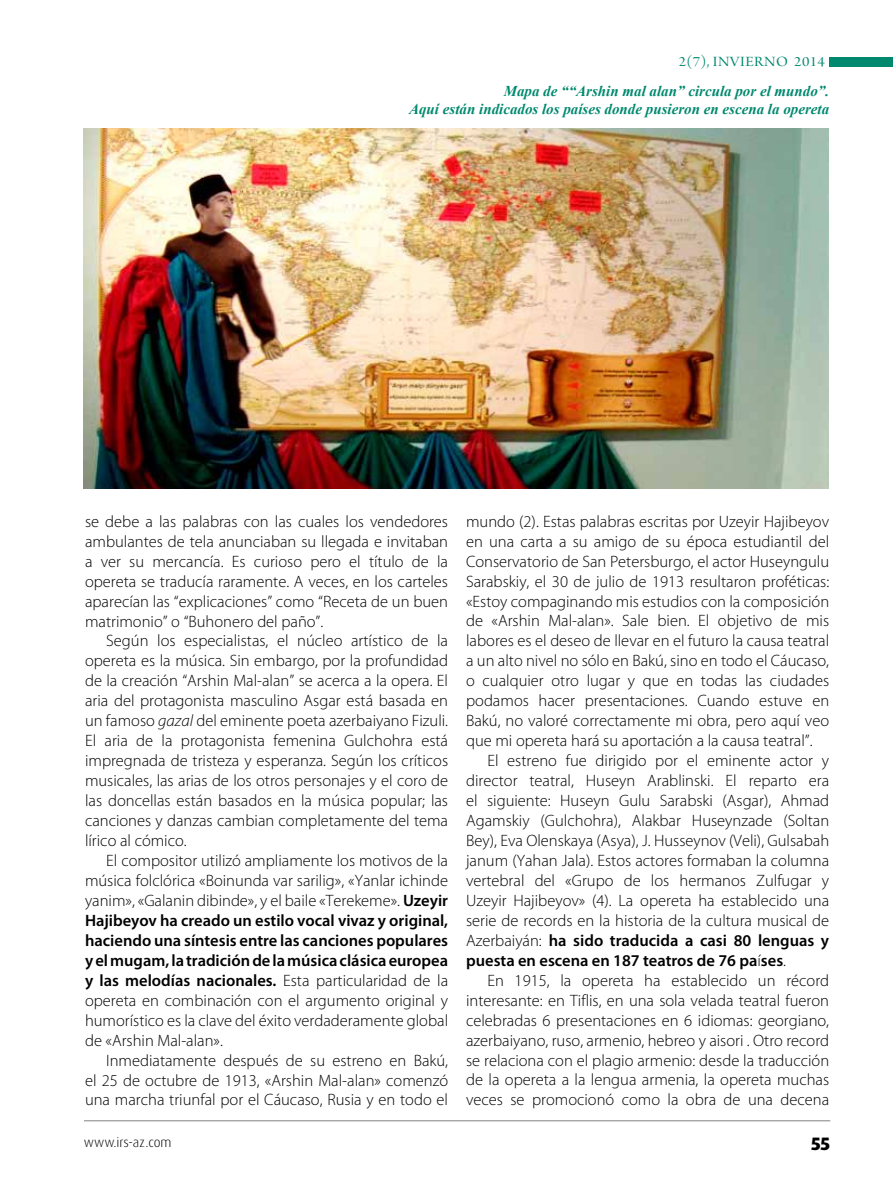
<style>
.page{position:relative;width:893px;height:1191px;background:#fff}
.page>*{position:absolute;margin:0;border:0;box-sizing:border-box;transform-origin:0 0}
.t1{font:800 18px "Dax Pro";color:#000}
.t2{font:300 16.5px/20px "Myriad Pro";color:#000;text-align:justify}
.t3{font:italic 700 15px/18px "Times New Roman";color:#00896e;text-align:right}
.t4{font:15px "Arno Pro Display";letter-spacing:.03em;color:#00896e;scale:1.1 1}
.t5{font:300 13.5px "Dax Pro";color:#000}
.s1{font-style:italic}
.s2{font-weight:600}
</style>
<div class="page">
<hr style="left:84px;top:1120px;width:746px;height:1px;background:#808285">
<div style="left:829px;top:57px;width:64px;height:9px;background:#00896e"></div>
<img style="left:84px;top:128px;width:745px;height:360px">
<p class="t4" style="left:679px;top:53px;width:134px">2(7), INVIERNO 2014</p>
<p class="t3" style="left:409px;top:82px;width:422px">Mapa de ““Arshin mal alan” circula por el mundo”.<br>Aquí están indicados los países donde pusieron en escena la opereta</p>
<p class="t2" style="left:85px;top:511px;width:365px">se debe a las palabras con las cuales los vendedores ambulantes de tela anunciaban su llegada e invitaban a ver su mercancía. Es curioso pero el título de la opereta se traducía raramente. A veces, en los carteles aparecían las “explicaciones” como “Receta de un buen matrimonio” o “Buhonero del paño”.</p>
<p class="t2" style="left:85px;top:631px;width:365px;text-indent:21px">Según los especialistas, el núcleo artístico de la opereta es la música. Sin embargo, por la profundidad de la creación “Arshin Mal-alan” se acerca a la opera. El aria del protagonista masculino Asgar está basada en un famoso <span class="s1">gazal</span> del eminente poeta azerbaiyano Fizuli.<br>El aria de la protagonista femenina Gulchohra está impregnada de tristeza y esperanza. Según los críticos musicales, las arias de los otros personajes y el coro de las doncellas están basados en la música popular; las canciones y danzas cambian completamente del tema lírico al cómico.</p>
<p class="t2" style="left:85px;top:850px;width:365px;text-indent:21px">El compositor utilizó ampliamente los motivos de la música folclórica «Boinunda var sarilig», «Yanlar ichinde yanim», «Galanin dibinde», y el baile «Terekeme». <span class="s2">Uzeyir Hajibeyov ha creado un estilo vocal vivaz y original, haciendo una síntesis entre las canciones populares y el mugam, la tradición de la música clásica europea y las melodías nacionales.</span> Esta particularidad de la opereta en combinación con el argumento original y humorístico es la clave del éxito verdaderamente global de «Arshin Mal-alan».</p>
<p class="t2" style="left:85px;top:1050px;width:365px;text-indent:21px">Inmediatamente después de su estreno en Bakú, el 25 de octubre de 1913, «Arshin Mal-alan» comenzó una marcha triunfal por el Cáucaso, Rusia y en todo el</p>
<p class="t2" style="left:466px;top:511px;width:365px">mundo (2). Estas palabras escritas por Uzeyir H ajibeyov en una carta a su amigo de su época estudiantil del Conservatorio de San Petersburgo, el actor H useyngulu Sarabskiy, el 30 de julio de 1913 resultaron proféticas: «Estoy compaginando mis estudios con la composición de «Arshin Mal-alan». Sale bien. El objetivo de mis labores es el deseo de llevar en el futuro la causa teatral a un alto nivel no sólo en Bakú, sino en todo el Cáucaso, o cualquier otro lugar y que en todas las ciudades podamos hacer presentaciones. Cuando estuve en Bakú, no valoré correctamente mi obra, pero aquí veo que mi opereta hará su aportación a la causa teatral”.</p>
<p class="t2" style="left:466px;top:751px;width:365px;text-indent:21px">El estreno fue dirigido por el eminente actor y director teatral, H useyn Arablinski. El reparto era el siguiente: H useyn Gulu Sarabski (Asgar), Ahmad Agamskiy (Gulchohra), Alakbar H useynzade (Soltan Bey), Eva Olenskaya (Asya), J. H usseynov (Veli), Gulsabah janum (Yahan Jala). Estos actores formaban la columna vertebral del «Grupo de los hermanos Zulfugar y Uzeyir H ajibeyov» (4). La opereta ha establecido una serie de records en la historia de la cultura musical de Azerbaiyán: <span class="s2">ha sido traducida a casi 80 lenguas y puesta en escena en 187 teatros de 76 pa</span>í<span class="s2">ses</span>.</p>
<p class="t2" style="left:466px;top:970px;width:365px;text-indent:21px">En 1915, la opereta ha establecido un récord interesante: en Tiflis, en una sola velada teatral fueron celebradas 6 presentaciones en 6 idiomas: georgiano, azerbaiyano, ruso, armenio, hebreo y aisori . Otro record se relaciona con el plagio armenio: desde la traducción de la opereta a la lengua armenia, la opereta muchas veces se promocionó como la obra de una decena</p>
<p class="t5" style="left:84px;top:1133px;width:89px">www.irs-az.com</p>
<p class="t1" style="left:811px;top:1131px;width:21px">55</p>
</div>
